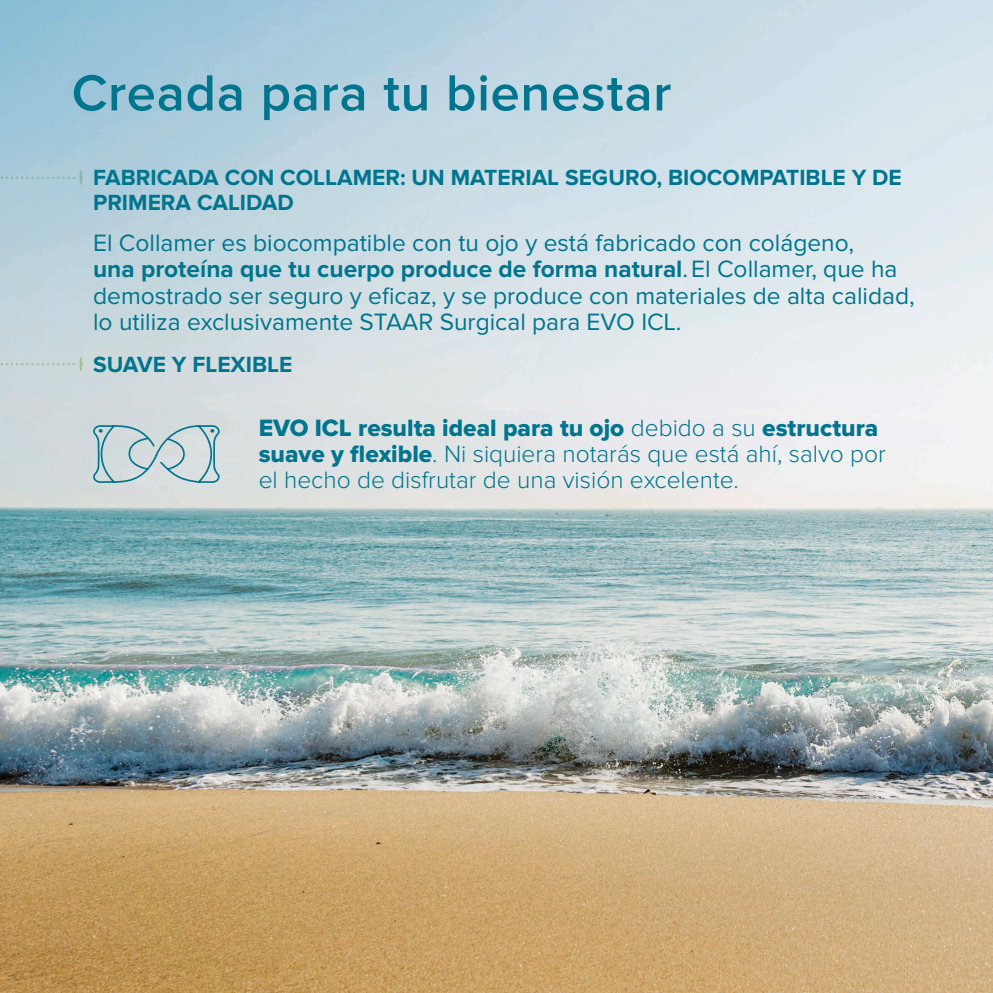
<style>
.page{position:relative;width:993px;height:993px;background:#fff}
.page>*{position:absolute;margin:0;border:0;box-sizing:border-box;transform-origin:0 0}
.t1{font:600 52.5px "Proxima Nova";letter-spacing:.015em;color:#00758d}
.t2{font:24.5px/26.2px "Proxima Nova";color:#00758d}
.t3{font:300 24.5px/26.2px "Proxima Nova";color:#00758d}
.t4{font:24.5px "Proxima Nova Extrabld";color:#00758d}
.t5{font:700 22.75px/24.5px "Proxima Nova";color:#00758d}
.s1{font-weight:700}
.s2{font-family:"Proxima Nova";font-weight:300}
.s3{font-family:"Proxima Nova Extrabld";font-weight:400}
</style>
<div class="page">
<img style="left:0;top:0;width:992px;height:992px">
<svg style="left:93px;top:423px;width:126px;height:61px;background:#b9ced2"></svg>
<svg style="left:0;top:358px;width:82px;height:11px"></svg>
<svg style="left:0;top:172px;width:82px;height:11px"></svg>
<h1 class="t1" style="left:72px;top:69px;width:601px">Creada para tu bienestar</h1>
<p class="t5" style="left:93px;top:166px;width:810px">FABRICADA CON COLLAMER: UN MATERIAL SEGURO, BIOCOMPATIBLE Y DE<br>PRIMERA CALIDAD</p>
<p class="t2" style="left:93px;top:231px;width:823px">El Collamer es biocompatible con tu ojo y está fabricado con colágeno,<br><span class="s1">una proteína que tu cuerpo produce de forma natural</span>.El Collamer, que ha demostrado ser seguro y eficaz, y se produce con materiales de alta calidad, lo utiliza exclusivamente STAAR Surgical para EVO ICL.</p>
<p class="t5" style="left:93px;top:353px;width:201px">SUAVE Y FLEXIBLE</p>
<p class="t4" style="left:258px;top:413px;width:621px">EVO ICL resulta ideal para tu ojo <span class="s2">debido a su</span> estructura</p>
<p class="t3" style="left:258px;top:442px;width:628px"><span class="s3">suave y flexible</span>. Ni siquiera notarás que está ahí, salvo por el hecho de disfrutar de una visión excelente.</p>
</div>
